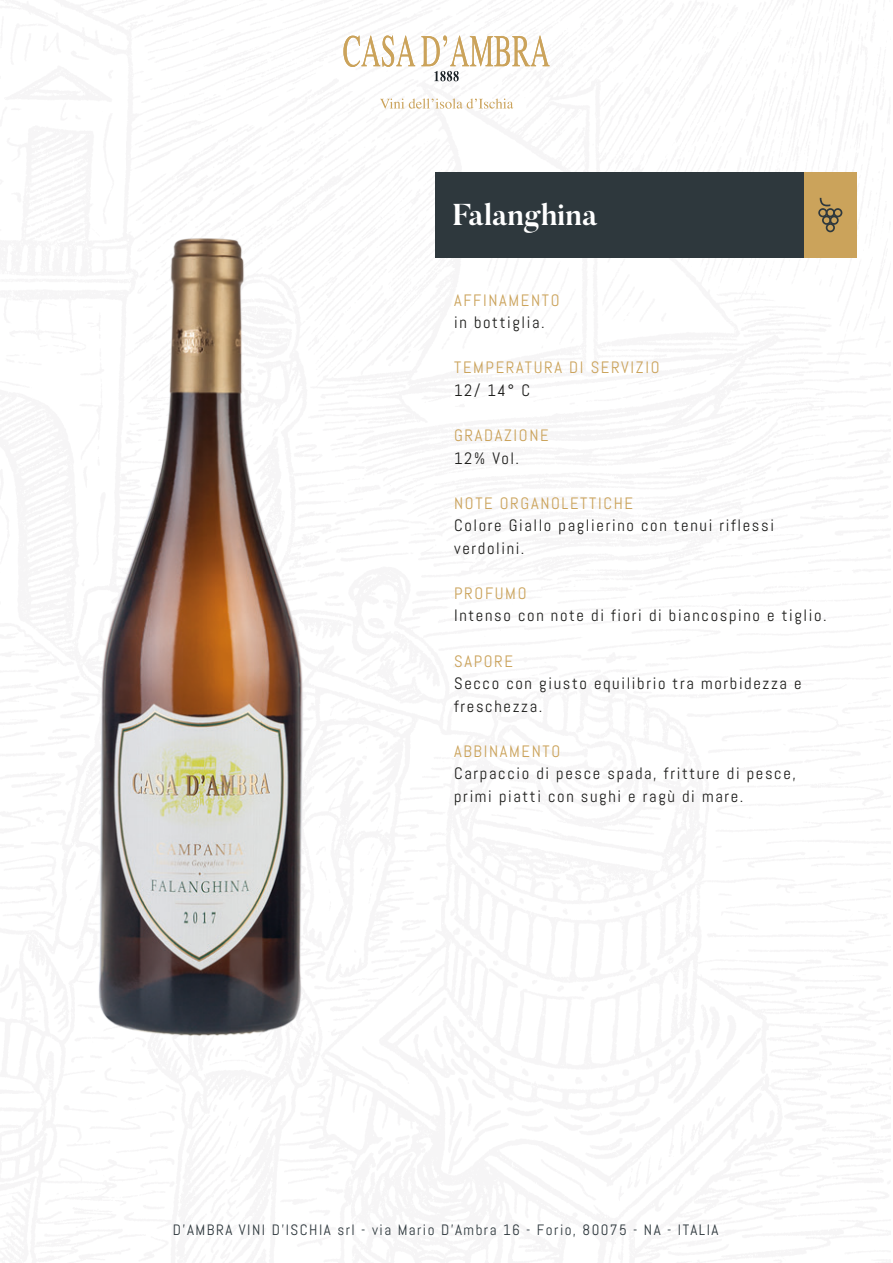
<style>
.page{position:relative;width:893px;height:1263px;background:#fff}
.page>*{position:absolute;margin:0;border:0;box-sizing:border-box;transform-origin:0 0}
.t1{font:700 30px "Butler";color:#fff}
.t2{font:16.5px/22.5px "Abel";letter-spacing:.1em;color:#1d1d1b}
.t3{font:16.5px "Abel";letter-spacing:.1em;color:#cba35b}
.t4{font:15px "Abel";letter-spacing:.1em;color:#2e383d}
</style>
<div class="page">
<div style="left:435px;top:173px;width:369px;height:85px;background:#2e383d"></div>
<div style="left:804px;top:173px;width:52px;height:85px;background:#cba35b"></div>
<svg style="left:818px;top:198px;width:24px;height:34px"></svg>
<svg style="left:343px;top:36px;width:72px;height:31px"></svg>
<svg style="left:421px;top:36px;width:128px;height:45px"></svg>
<svg style="left:380px;top:98px;width:133px;height:11px"></svg>
<img style="left:98px;top:172px;width:399px;height:865px">
<h1 class="t1" style="left:453px;top:195px;width:146px">Falanghina</h1>
<p class="t3" style="left:454px;top:289px;width:107px">AFFINAMENTO</p>
<p class="t2" style="left:454px;top:311px;width:92px">in bottiglia.</p>
<p class="t3" style="left:454px;top:357px;width:207px">TEMPERATURA DI SERVIZIO</p>
<p class="t2" style="left:454px;top:379px;width:78px">12/ 14° C</p>
<p class="t3" style="left:454px;top:425px;width:96px">GRADAZIONE</p>
<p class="t2" style="left:454px;top:447px;width:66px">12% Vol.</p>
<p class="t3" style="left:454px;top:492px;width:180px">NOTE ORGANOLETTICHE</p>
<p class="t2" style="left:454px;top:514px;width:321px">Colore Giallo paglierino con tenui riflessi verdolini.</p>
<p class="t3" style="left:454px;top:583px;width:74px">PROFUMO</p>
<p class="t2" style="left:454px;top:605px;width:374px">Intenso con note di fiori di biancospino e tiglio.</p>
<p class="t3" style="left:454px;top:650px;width:60px">SAPORE</p>
<p class="t2" style="left:454px;top:672px;width:349px">Secco con giusto equilibrio tra morbidezza e freschezza.</p>
<p class="t3" style="left:454px;top:741px;width:108px">ABBINAMENTO</p>
<p class="t2" style="left:454px;top:762px;width:343px">Carpaccio di pesce spada, fritture di pesce, primi piatti con sughi e ragù di mare.</p>
<p class="t4" style="left:173px;top:1221px;width:547px">D’AMBRA VINI D’ISCHIA srl - via Mario D’Ambra 16 - Forio, 80075 - NA - ITALIA</p>
</div>
